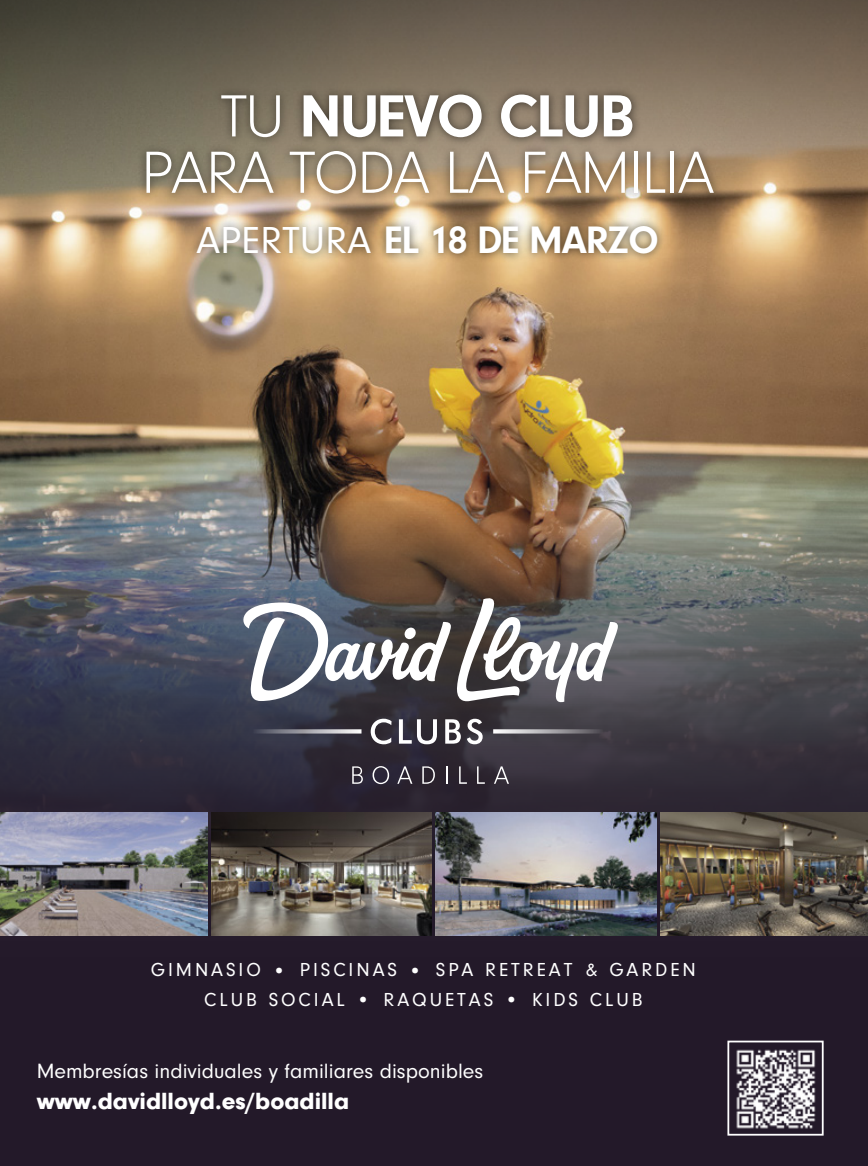
<style>
.page{position:relative;width:868px;height:1166px;background:#fff}
.page>*{position:absolute;margin:0;border:0;box-sizing:border-box;transform-origin:0 0}
.t1{font:300 61.5px/56.4px "Neuzeit Gro";letter-spacing:-.03em;color:#fff;text-align:center}
.t2{font:700 39.6px "Neuzeit Gro";letter-spacing:-.03em;color:#fff}
.t3{font:900 24.3px "Neuzeit Gro";color:#fff}
.t4{font:21.45px "Neuzeit Gro";color:#fff}
.t5{font:19.5px/29.2px "Neuzeit Gro";letter-spacing:.15em;color:#fff;text-align:center}
.s1{font-weight:700}
.s2{font-weight:400;font-size:39px}
.s3{font-weight:900;font-size:34.2px}
</style>
<div class="page">
<svg style="left:0;top:0;width:867px;height:148px;background:#6b6050"></svg>
<img style="left:128px;top:72px;width:599px;height:76px">
<img style="left:0;top:148px;width:867px;height:1017px">
<svg style="left:237px;top:591px;width:380px;height:113px"></svg>
<svg style="left:370px;top:718px;width:21px;height:26px"></svg>
<svg style="left:399px;top:719px;width:12px;height:24px"></svg>
<svg style="left:417px;top:719px;width:20px;height:25px"></svg>
<svg style="left:445px;top:719px;width:16px;height:24px"></svg>
<svg style="left:467px;top:718px;width:15px;height:26px"></svg>
<svg style="left:352px;top:766px;width:11px;height:17px"></svg>
<svg style="left:372px;top:765px;width:17px;height:18px"></svg>
<svg style="left:397px;top:766px;width:15px;height:17px"></svg>
<svg style="left:422px;top:766px;width:13px;height:17px"></svg>
<svg style="left:445px;top:766px;width:2px;height:17px"></svg>
<svg style="left:459px;top:766px;width:8px;height:17px"></svg>
<svg style="left:477px;top:766px;width:8px;height:17px"></svg>
<svg style="left:494px;top:766px;width:15px;height:17px"></svg>
<svg style="left:250px;top:729px;width:111px;height:4px"></svg>
<svg style="left:493px;top:729px;width:111px;height:4px"></svg>
<img style="left:0;top:105px;width:73px;height:1055px">
<img style="left:211px;top:812px;width:220px;height:123px">
<img style="left:0;top:812px;width:207px;height:123px">
<img style="left:435px;top:812px;width:221px;height:123px">
<img style="left:660px;top:812px;width:207px;height:123px">
<svg style="left:860px;top:1164px;width:8px;height:2px"></svg>
<h1 class="t1" style="left:141px;top:89px;width:574px">TU <span class="s1">NUEVO CLUB<br></span>PARA TODA LA FAMILIA</h1>
<h2 class="t2" style="left:196px;top:218px;width:463px"><span class="s2">APERTURA</span> EL 18 DE MARZO</h2>
<p class="t5" style="left:151px;top:955px;width:546px">GIMNASIO <span class="s3">·</span> PISCINAS <span class="s3">·</span> SPA RETREAT &amp; GARDEN<br>CLUB SOCIAL <span class="s3">·</span> RAQUETAS <span class="s3">·</span> KIDS CLUB</p>
<p class="t4" style="left:37px;top:1059px;width:448px">Membresías individuales y familiares disponibles</p>
<p class="t3" style="left:37px;top:1087px;width:314px">www.davidlloyd.es/boadilla</p>
</div>
